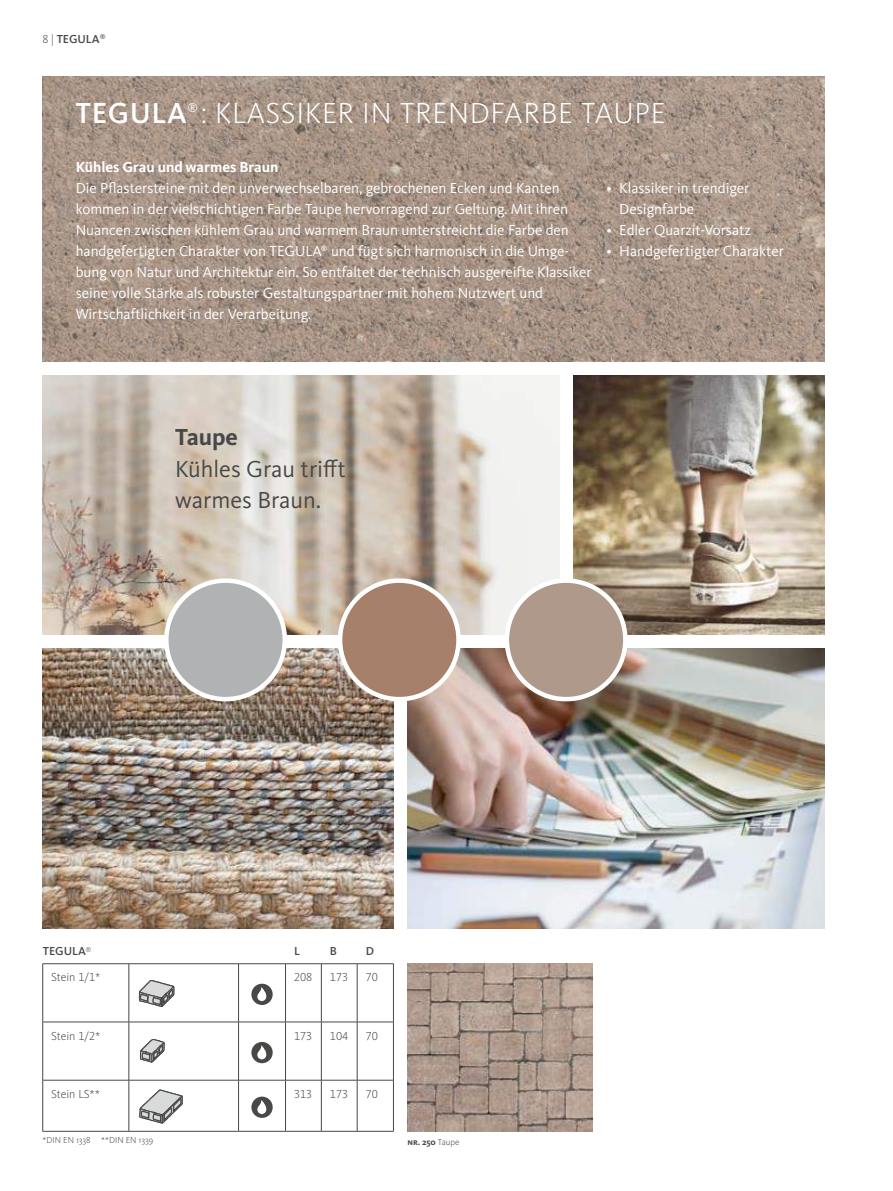
<style>
.page{position:relative;width:893px;height:1191px;background:#fff}
.page>*{position:absolute;margin:0;border:0;box-sizing:border-box;transform-origin:0 0}
.t1{font:300 30px "Kievit Pro";letter-spacing:.025em;color:#fff}
.t2{font:500 30px "Kievit Pro";letter-spacing:.025em;color:#fff}
.t3{font:24px/31.5px "Kievit Pro";color:#484847}
.t4{font:700 24px "Kievit Pro";color:#484847}
.t5{font:15px/21px "Kievit Pro";color:#fff}
.t6{font:700 15px "Kievit Pro";color:#fff}
.t7{font:12.3px "Kievit Pro";color:#fff}
.t8{font:300 12px "Kievit Pro";color:#484847}
.t9{font:500 12px "Kievit Pro";color:#484847}
.t10{font:300 9px "Kievit Pro";color:#484847}
.t11{font:700 9px "Kievit Pro";color:#484847}
.s1{font-weight:300}
</style>
<div class="page">
<img style="left:407px;top:963px;width:186px;height:168px">
<svg style="left:43px;top:77px;width:781px;height:284px;background:#a69385"></svg>
<hr style="left:43px;top:963px;width:86px;height:1px;background:#484847">
<hr style="left:42px;top:964px;width:1px;height:57px;background:#484847">
<hr style="left:129px;top:963px;width:110px;height:1px;background:#484847">
<hr style="left:129px;top:964px;width:1px;height:57px;background:#484847">
<hr style="left:239px;top:963px;width:47px;height:1px;background:#484847">
<hr style="left:238px;top:964px;width:1px;height:57px;background:#484847">
<hr style="left:286px;top:963px;width:35px;height:1px;background:#484847">
<hr style="left:285px;top:964px;width:1px;height:57px;background:#484847">
<hr style="left:321px;top:963px;width:36px;height:1px;background:#484847">
<hr style="left:321px;top:964px;width:1px;height:57px;background:#484847">
<hr style="left:357px;top:963px;width:37px;height:1px;background:#484847">
<hr style="left:357px;top:964px;width:1px;height:57px;background:#484847">
<hr style="left:393px;top:964px;width:1px;height:57px;background:#484847">
<hr style="left:43px;top:1021px;width:86px;height:1px;background:#484847">
<hr style="left:42px;top:1022px;width:1px;height:58px;background:#484847">
<hr style="left:129px;top:1021px;width:110px;height:1px;background:#484847">
<hr style="left:129px;top:1022px;width:1px;height:58px;background:#484847">
<hr style="left:239px;top:1021px;width:47px;height:1px;background:#484847">
<hr style="left:238px;top:1022px;width:1px;height:58px;background:#484847">
<hr style="left:286px;top:1021px;width:35px;height:1px;background:#484847">
<hr style="left:285px;top:1022px;width:1px;height:58px;background:#484847">
<hr style="left:321px;top:1021px;width:36px;height:1px;background:#484847">
<hr style="left:321px;top:1022px;width:1px;height:58px;background:#484847">
<hr style="left:357px;top:1021px;width:37px;height:1px;background:#484847">
<hr style="left:357px;top:1022px;width:1px;height:58px;background:#484847">
<hr style="left:393px;top:1022px;width:1px;height:58px;background:#484847">
<hr style="left:43px;top:1080px;width:86px;height:1px;background:#484847">
<hr style="left:42px;top:1080px;width:1px;height:51px;background:#484847">
<hr style="left:129px;top:1080px;width:110px;height:1px;background:#484847">
<hr style="left:129px;top:1080px;width:1px;height:51px;background:#484847">
<hr style="left:239px;top:1080px;width:47px;height:1px;background:#484847">
<hr style="left:238px;top:1080px;width:1px;height:51px;background:#484847">
<hr style="left:286px;top:1080px;width:35px;height:1px;background:#484847">
<hr style="left:285px;top:1080px;width:1px;height:51px;background:#484847">
<hr style="left:321px;top:1080px;width:36px;height:1px;background:#484847">
<hr style="left:321px;top:1080px;width:1px;height:51px;background:#484847">
<hr style="left:357px;top:1080px;width:37px;height:1px;background:#484847">
<hr style="left:357px;top:1080px;width:1px;height:51px;background:#484847">
<hr style="left:393px;top:1080px;width:1px;height:51px;background:#484847">
<hr style="left:43px;top:1131px;width:86px;height:1px;background:#484847">
<hr style="left:129px;top:1131px;width:110px;height:1px;background:#484847">
<hr style="left:239px;top:1131px;width:47px;height:1px;background:#484847">
<hr style="left:286px;top:1131px;width:35px;height:1px;background:#484847">
<hr style="left:321px;top:1131px;width:36px;height:1px;background:#484847">
<hr style="left:357px;top:1131px;width:37px;height:1px;background:#484847">
<svg style="left:139px;top:980px;width:35px;height:26px"></svg>
<svg style="left:251px;top:983px;width:22px;height:22px"></svg>
<svg style="left:257px;top:987px;width:9px;height:14px"></svg>
<svg style="left:140px;top:1039px;width:24px;height:23px"></svg>
<div style="left:251px;top:1042px;width:22px;height:21px;background:#484847;border-radius:50%"></div>
<svg style="left:257px;top:1045px;width:9px;height:14px"></svg>
<svg style="left:140px;top:1089px;width:42px;height:34px"></svg>
<div style="left:251px;top:1096px;width:22px;height:21px;background:#484847;border-radius:50%"></div>
<svg style="left:257px;top:1100px;width:9px;height:14px"></svg>
<img style="left:43px;top:375px;width:516px;height:259px">
<img style="left:407px;top:648px;width:418px;height:280px">
<img style="left:573px;top:375px;width:252px;height:259px">
<img style="left:43px;top:648px;width:351px;height:280px">
<div style="left:340px;top:580px;width:119px;height:119px;background:#a7806b;border-radius:50%"></div>
<div style="left:338px;top:578px;width:123px;height:123px;border:4px solid #fff;border-radius:50%"></div>
<div style="left:166px;top:580px;width:119px;height:119px;background:#b1b2b3;border-radius:50%"></div>
<div style="left:164px;top:578px;width:123px;height:123px;border:4px solid #fff;border-radius:50%"></div>
<div style="left:507px;top:580px;width:118px;height:119px;background:#af998b;border-radius:50%"></div>
<div style="left:505px;top:578px;width:123px;height:123px;border:4px solid #fff;border-radius:50%"></div>
<p class="t9" style="left:43px;top:32px;width:65px"><span class="s1">8 |</span> TEGULA<sup>®</sup></p>
<h1 class="t2" style="left:75px;top:95px;width:113px">TEGULA</h1>
<p class="t7" style="left:188px;top:100px;width:12px">®</p>
<h1 class="t1" style="left:201px;top:95px;width:466px">: KLASSIKER IN TRENDFARBE TAUPE</h1>
<p class="t6" style="left:76px;top:158px;width:204px">Kühles Grau und warmes Braun</p>
<p class="t5" style="left:76px;top:178px;width:517px">Die Pflastersteine mit den unverwechselbaren, gebrochenen Ecken und Kanten kommen in der vielschichtigen Farbe Taupe hervorragend zur Geltung. Mit ihren Nuancen zwischen kühlem Grau und warmem Braun unterstreicht die Farbe den handgefertigten Charakter von TEGULA<sup>®</sup> und fügt sich harmonisch in die Umge&shy;bung von Natur und Architektur ein. So entfaltet der technisch ausgereifte Klassiker seine volle Stärke als robuster Gestaltungspartner mit hohem Nutzwert und Wirtschaftlichkeit in der Verarbeitung.</p>
<p class="t5" style="left:619px;top:178px;width:132px;text-indent:-13px">• Klassiker in trendiger<br>Designfarbe</p>
<p class="t5" style="left:606px;top:220px;width:146px">• Edler Quarzit-Vorsatz</p>
<p class="t5" style="left:606px;top:241px;width:179px">• Handgefertigter Charakter</p>
<h2 class="t4" style="left:175px;top:423px;width:64px">Taupe</h2>
<h2 class="t3" style="left:175px;top:453px;width:172px">Kühles Grau trifft warmes Braun.</h2>
<p class="t9" style="left:43px;top:944px;width:50px">TEGULA<sup>®</sup></p>
<p class="t9" style="left:294px;top:944px;width:7px">L</p>
<p class="t9" style="left:330px;top:944px;width:9px">B</p>
<p class="t9" style="left:366px;top:944px;width:10px">D</p>
<p class="t8" style="left:51px;top:970px;width:51px">Stein 1/1*</p>
<p class="t8" style="left:294px;top:970px;width:20px">208</p>
<p class="t8" style="left:330px;top:970px;width:20px">173</p>
<p class="t8" style="left:366px;top:970px;width:14px">70</p>
<p class="t8" style="left:51px;top:1028px;width:51px">Stein 1/2*</p>
<p class="t8" style="left:294px;top:1028px;width:20px">173</p>
<p class="t8" style="left:330px;top:1028px;width:20px">104</p>
<p class="t8" style="left:366px;top:1028px;width:14px">70</p>
<p class="t8" style="left:51px;top:1086px;width:50px">Stein LS**</p>
<p class="t8" style="left:294px;top:1086px;width:20px">313</p>
<p class="t8" style="left:330px;top:1086px;width:20px">173</p>
<p class="t8" style="left:366px;top:1086px;width:14px">70</p>
<p class="t10" style="left:43px;top:1134px;width:112px">*DIN EN 1338 **DIN EN 1339</p>
<p class="t11" style="left:407px;top:1136px;width:53px">nr. 250 <span class="s1">Taupe</span></p>
</div>
